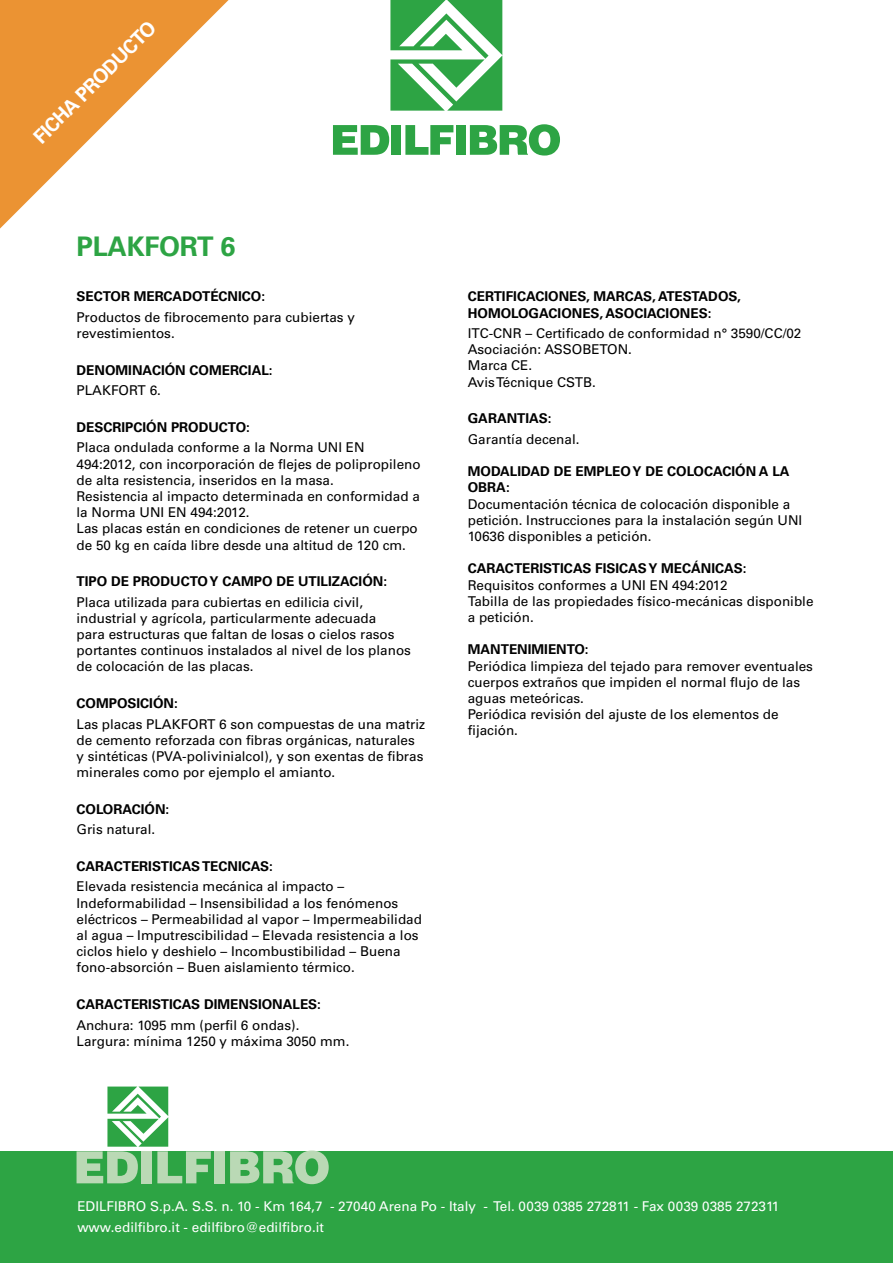
<style>
.page{position:relative;width:893px;height:1263px;background:#fff}
.page>*{position:absolute;margin:0;border:0;box-sizing:border-box;transform-origin:0 0}
.t1{font:700 27px "Univers";letter-spacing:-.01em;color:#2da444}
.t2{font:700 19.5px "Univers";color:#fff}
.t3{font:13.5px/16.2px "Univers";color:#000}
.t4{font:700 13.5px/16.2px "Univers";color:#000}
.t5{font:13.5px/21px "Univers";color:#fff}
</style>
<div class="page">
<svg style="left:333px;top:125px;width:56px;height:30px"></svg>
<div style="left:391px;top:125px;width:10px;height:30px;background:#2da444"></div>
<svg style="left:405px;top:125px;width:48px;height:30px"></svg>
<div style="left:456px;top:125px;width:10px;height:30px;background:#2da444"></div>
<svg style="left:470px;top:124px;width:90px;height:32px"></svg>
<svg style="left:390px;top:0;width:112px;height:111px"></svg>
<div style="left:0;top:1151px;width:893px;height:112px;background:#2da444"></div>
<div style="left:215px;top:1151px;width:10px;height:32px;background:#bad9b5"></div>
<svg style="left:230px;top:1150px;width:99px;height:34px"></svg>
<svg style="left:77px;top:1086px;width:134px;height:97px"></svg>
<svg style="left:0;top:0;width:229px;height:229px"></svg>
<h2 class="t2" style="left:29px;top:132px;width:165px;rotate:-45deg">FICHA PRODUCTO</h2>
<h1 class="t1" style="left:77px;top:231px;width:161px">PLAKFORT 6</h1>
<p class="t4" style="left:77px;top:289px;width:190px">SECTOR MERCADOTÉCNICO:</p>
<p class="t3" style="left:77px;top:309px;width:280px">Productos de fibrocemento para cubiertas y revestimientos.</p>
<p class="t4" style="left:77px;top:362px;width:198px">DENOMINACIÓN COMERCIAL:</p>
<p class="t3" style="left:77px;top:382px;width:86px">PLAKFORT 6.</p>
<p class="t4" style="left:77px;top:419px;width:175px">DESCRIPCIÓN PRODUCTO:</p>
<p class="t3" style="left:77px;top:439px;width:346px">Placa ondulada conforme a la Norma UNI EN 494:2012, con incorporación de flejes de polipropileno de alta resistencia, inseridos en la masa.<br>Resistencia al impacto determinada en conformidad a la Norma UNI EN 494:2012.<br>Las placas están en condiciones de retener un cuerpo de 50 kg en caída libre desde una altitud de 120 cm.</p>
<p class="t4" style="left:77px;top:573px;width:312px">TIPO DE PRODUCTO Y CAMPO DE UTILIZACIÓN:</p>
<p class="t3" style="left:77px;top:594px;width:336px">Placa utilizada para cubiertas en edilicia civil, industrial y agrícola, particularmente adecuada<br>para estructuras que faltan de losas o cielos rasos portantes continuos instalados al nivel de los planos de colocación de las placas.</p>
<p class="t4" style="left:77px;top:695px;width:103px">COMPOSICIÓN:</p>
<p class="t3" style="left:77px;top:716px;width:350px">Las placas PLAKFORT 6 son compuestas de una matriz de cemento reforzada con fibras orgánicas, naturales y sintéticas (PVA-polivinialcol), y son exentas de fibras minerales como por ejemplo el amianto.</p>
<p class="t4" style="left:77px;top:801px;width:94px">COLORACIÓN:</p>
<p class="t3" style="left:77px;top:821px;width:80px">Gris natural.</p>
<p class="t4" style="left:77px;top:858px;width:198px">CARACTERISTICAS TECNICAS:</p>
<p class="t3" style="left:77px;top:878px;width:347px">Elevada resistencia mecánica al impacto – Indeformabilidad – Insensibilidad a los fenómenos eléctricos – Permeabilidad al vapor – Impermeabilidad al agua – Imputrescibilidad – Elevada resistencia a los ciclos hielo y deshielo – Incombustibilidad – Buena fono-absorción – Buen aislamiento térmico.</p>
<p class="t4" style="left:77px;top:996px;width:246px">CARACTERISTICAS DIMENSIONALES:</p>
<p class="t3" style="left:77px;top:1017px;width:274px">Anchura: 1095 mm (perfil 6 ondas).<br>Largura: mínima 1250 y máxima 3050 mm.</p>
<p class="t4" style="left:468px;top:289px;width:275px">CERTIFICACIONES, MARCAS, ATESTADOS,<br>HOMOLOGACIONES, ASOCIACIONES:</p>
<p class="t3" style="left:468px;top:325px;width:335px">ITC-CNR – Certificado de conformidad n° 3590/CC/02<br>Asociación: ASSOBETON.<br>Marca CE.<br>Avis Técnique CSTB.</p>
<p class="t4" style="left:468px;top:411px;width:85px">GARANTIAS:</p>
<p class="t3" style="left:468px;top:431px;width:113px">Garantía decenal.</p>
<p class="t4" style="left:468px;top:463px;width:323px">MODALIDAD DE EMPLEO Y DE COLOCACIÓN A LA<br>OBRA:</p>
<p class="t3" style="left:468px;top:496px;width:336px">Documentación técnica de colocación disponible a petición. Instrucciones para la instalación según UNI<br>10636 disponibles a petición.</p>
<p class="t4" style="left:468px;top:561px;width:280px">CARACTERISTICAS FISICAS Y MECÁNICAS:</p>
<p class="t3" style="left:468px;top:577px;width:347px">Requisitos conformes a UNI EN 494:2012<br>Tabilla de las propiedades físico-mecánicas disponible a petición.</p>
<p class="t4" style="left:468px;top:642px;width:122px">MANTENIMIENTO:</p>
<p class="t3" style="left:468px;top:658px;width:347px">Periódica limpieza del tejado para remover eventuales cuerpos extraños que impiden el normal flujo de las aguas meteóricas.<br>Periódica revisión del ajuste de los elementos de fijación.</p>
<p class="t5" style="left:77px;top:1196px;width:703px">EDILFIBRO S.p.A. S.S. n. 10 - Km 164,7 - 27040 Arena Po - Italy - Tel. 0039 0385 272811 - Fax 0039 0385 272311 www.edilfibro.it - edilfibro@edilfibro.it</p>
</div>
